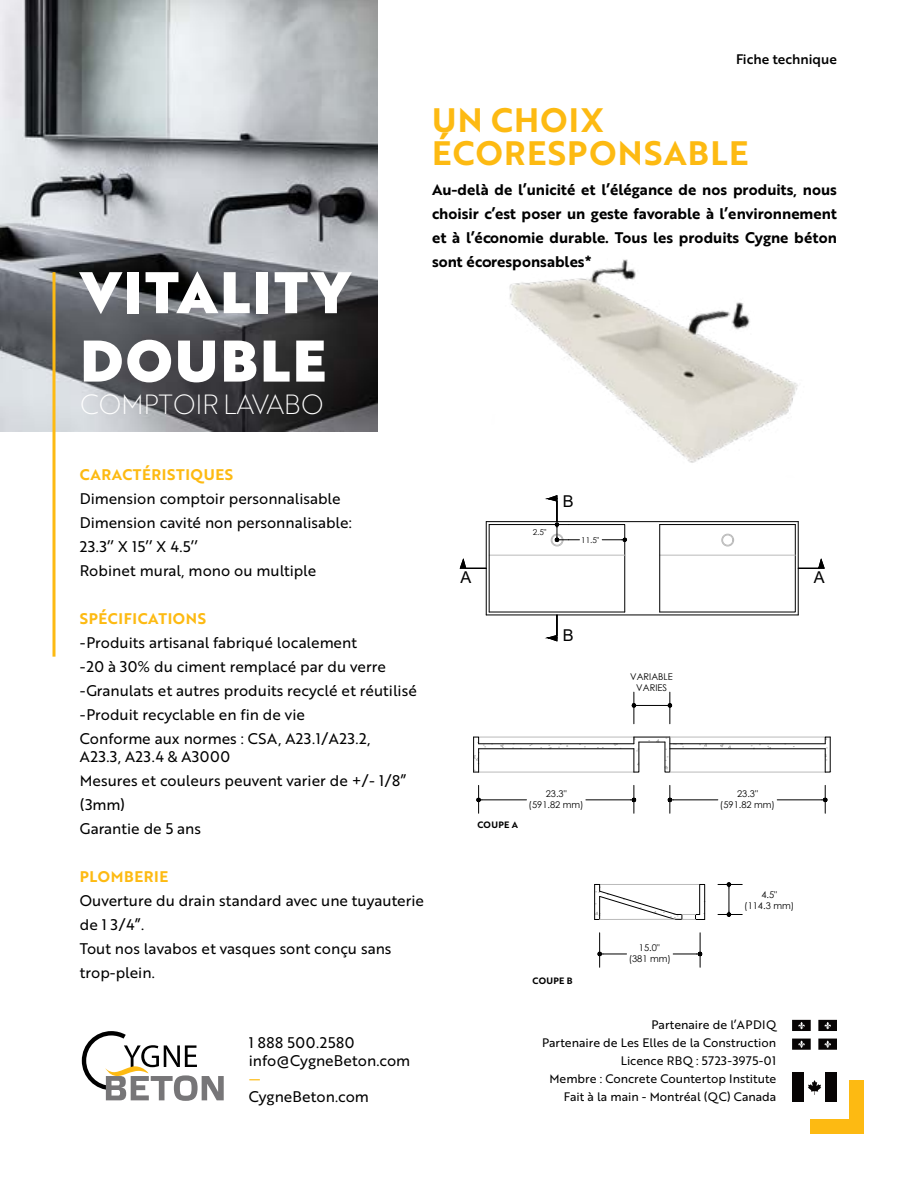
<style>
.page{position:relative;width:918px;height:1188px;background:#fff}
.page>*{position:absolute;margin:0;border:0;box-sizing:border-box;transform-origin:0 0}
.t1{font:57px/68.4px "Brother 1816 Black";letter-spacing:.04em;color:#fff}
.t2{font:33px/33px "Brother 1816 Bold";letter-spacing:.04em;color:#fdba12}
.t3{font:27px "Brother 1816 Thin";letter-spacing:-.01em;color:#fff}
.t4{font:16.35px "Arial";color:#000}
.t5{font:15px/24px "Brother 1816 Regular";color:#000}
.t6{font:15px/24px "Brother 1816 Bold";color:#000;text-align:justify}
.t7{font:15px "Brother 1816 Bold";letter-spacing:.04em;color:#fdba12}
.t8{font:15px "Brother 1816 Regular";color:#fdba12}
.t9{font:13.5px "Brother 1816 Medium";color:#000}
.t10{font:12px/18px "Brother 1816 Regular";color:#000;text-align:right}
.t11{font:9.3px/11.4px "Century Gothic";color:#000;text-align:center}
.t12{font:9px "Brother 1816 Bold";letter-spacing:.04em;color:#000}
.t13{font:8.1px "Century Gothic";color:#000}
</style>
<div class="page">
<img style="left:0;top:0;width:378px;height:432px">
<hr style="left:482px;top:800px;width:45px;height:1px;background:#000">
<hr style="left:586px;top:800px;width:45px;height:1px;background:#000">
<svg style="left:476px;top:785px;width:6px;height:28px"></svg>
<svg style="left:631px;top:785px;width:5px;height:28px"></svg>
<svg style="left:751px;top:745px;width:9px;height:4px"></svg>
<svg style="left:720px;top:745px;width:11px;height:4px"></svg>
<svg style="left:700px;top:745px;width:7px;height:4px"></svg>
<hr style="left:479px;top:737px;width:155px;height:1px;background:#bababa">
<hr style="left:479px;top:744px;width:155px;height:1px;background:#000">
<hr style="left:479px;top:749px;width:155px;height:1px;background:#000">
<hr style="left:479px;top:772px;width:155px;height:1px;background:#bababa">
<svg style="left:634px;top:737px;width:50px;height:35px"></svg>
<svg style="left:473px;top:737px;width:13px;height:36px"></svg>
<hr style="left:777px;top:800px;width:45px;height:1px;background:#000">
<hr style="left:673px;top:800px;width:45px;height:1px;background:#000">
<svg style="left:822px;top:785px;width:6px;height:28px"></svg>
<svg style="left:668px;top:785px;width:5px;height:28px"></svg>
<hr style="left:670px;top:737px;width:155px;height:1px;background:#bababa">
<hr style="left:670px;top:744px;width:155px;height:1px;background:#000">
<hr style="left:670px;top:749px;width:155px;height:1px;background:#000">
<hr style="left:670px;top:772px;width:155px;height:1px;background:#bababa">
<svg style="left:825px;top:737px;width:6px;height:35px"></svg>
<hr style="left:634px;top:692px;width:1px;height:32px;background:#000">
<hr style="left:670px;top:692px;width:1px;height:32px;background:#000">
<hr style="left:637px;top:705px;width:30px;height:1px;background:#000">
<svg style="left:632px;top:703px;width:5px;height:5px"></svg>
<svg style="left:667px;top:703px;width:5px;height:5px"></svg>
<hr style="left:599px;top:933px;width:1px;height:34px;background:#000">
<hr style="left:700px;top:933px;width:1px;height:34px;background:#000">
<svg style="left:597px;top:952px;width:30px;height:4px"></svg>
<svg style="left:673px;top:952px;width:29px;height:4px"></svg>
<svg style="left:718px;top:882px;width:24px;height:35px"></svg>
<hr style="left:594px;top:884px;width:1px;height:35px;background:#000">
<svg style="left:595px;top:884px;width:110px;height:36px"></svg>
<svg style="left:52px;top:272px;width:4px;height:385px;background:#f1c042"></svg>
<svg style="left:82px;top:1032px;width:142px;height:69px"></svg>
<div style="left:792px;top:1073px;width:11px;height:29px;background:#070404"></div>
<svg style="left:795px;top:1072px;width:69px;height:62px"></svg>
<svg style="left:792px;top:1020px;width:19px;height:11px"></svg>
<svg style="left:818px;top:1020px;width:19px;height:11px"></svg>
<svg style="left:818px;top:1039px;width:19px;height:11px"></svg>
<svg style="left:792px;top:1039px;width:19px;height:11px"></svg>
<img style="left:509px;top:259px;width:289px;height:204px">
<hr style="left:486px;top:615px;width:312px;height:1px;background:#000">
<hr style="left:486px;top:521px;width:312px;height:1px;background:#000">
<svg style="left:460px;top:495px;width:167px;height:147px"></svg>
<svg style="left:660px;top:524px;width:165px;height:88px"></svg>
<hr style="left:798px;top:522px;width:1px;height:93px;background:#000">
<hr style="left:660px;top:524px;width:135px;height:1px;background:#000">
<hr style="left:660px;top:555px;width:135px;height:1px;background:#bababa">
<hr style="left:659px;top:525px;width:1px;height:87px;background:#000">
<div style="left:723px;top:535px;width:10px;height:10px;border:1px solid #bababa;border-radius:50%"></div>
<div style="left:722px;top:534px;width:12px;height:12px;border:1px solid #bababa;border-radius:50%"></div>
<h1 class="t1" style="left:80px;top:257px;width:271px">VITALITY<br>DOUBLE</h1>
<h3 class="t3" style="left:80px;top:385px;width:245px">COMPTOIR LAVABO</h3>
<p class="t9" style="left:736px;top:49px;width:102px">Fiche technique</p>
<h2 class="t2" style="left:432px;top:102px;width:318px">UN CHOIX<br>ÉCORESPONSABLE</h2>
<p class="t6" style="left:432px;top:177px;width:407px">Au-delà de l’unicité et l’élégance de nos produits, nous choisir c’est poser un geste favorable à l’environnement et à l’économie durable. Tous les produits Cygne béton sont écoresponsables*</p>
<p class="t7" style="left:80px;top:463px;width:155px">CARACTÉRISTIQUES</p>
<p class="t5" style="left:80px;top:486px;width:273px">Dimension comptoir personnalisable<br>Dimension cavité non personnalisable:<br>23.3’’ X 15’’ X 4.5’’<br>Robinet mural, mono ou multiple</p>
<p class="t7" style="left:80px;top:607px;width:128px">SPÉCIFICATIONS</p>
<p class="t5" style="left:80px;top:630px;width:338px">-Produits artisanal fabriqué localement<br>-20 à 30% du ciment remplacé par du verre -Granulats et autres produits recyclé et réutilisé -Produit recyclable en fin de vie<br>Conforme aux normes : CSA, A23.1/A23.2,</p>
<p class="t5" style="left:80px;top:744px;width:328px">A23.3, A23.4 &amp; A3000<br>Mesures et couleurs peuvent varier de +/- 1/8” (3mm)<br>Garantie de 5 ans</p>
<p class="t7" style="left:80px;top:865px;width:90px">PLOMBERIE</p>
<p class="t5" style="left:80px;top:888px;width:346px">Ouverture du drain standard avec une tuyauterie de 1 3/4”.<br>Tout nos lavabos et vasques sont conçu sans trop-plein.</p>
<p class="t4" style="left:563px;top:490px;width:12px">B</p>
<p class="t13" style="left:533px;top:526px;width:15px">2.5"</p>
<p class="t13" style="left:581px;top:534px;width:20px">11.5"</p>
<p class="t4" style="left:461px;top:566px;width:12px">A</p>
<p class="t4" style="left:814px;top:566px;width:12px">A</p>
<p class="t4" style="left:563px;top:624px;width:12px">B</p>
<p class="t11" style="left:630px;top:671px;width:44px">VARIABLE<br>VARIES</p>
<p class="t11" style="left:529px;top:787px;width:57px">23.3"<br>(591.82 mm)</p>
<p class="t11" style="left:720px;top:787px;width:57px">23.3"<br>(591.82 mm)</p>
<p class="t12" style="left:477px;top:817px;width:42px">COUPE A</p>
<p class="t11" style="left:744px;top:889px;width:52px">4.5"<br>(114.3 mm)</p>
<p class="t11" style="left:181px;top:946px;width:57px">(591.82 mm)</p>
<p class="t11" style="left:629px;top:942px;width:44px">15.0"<br>(381 mm)</p>
<p class="t12" style="left:532px;top:974px;width:42px">COUPE B</p>
<p class="t5" style="left:249px;top:1033px;width:163px;line-height:18px">1 888 500.2580 info@CygneBeton.com</p>
<p class="t8" style="left:249px;top:1068px;width:13px">—</p>
<p class="t5" style="left:249px;top:1084px;width:122px">CygneBeton.com</p>
<p class="t10" style="left:542px;top:1015px;width:236px">Partenaire de l’APDIQ<br>Partenaire de Les Elles de la Construction Licence RBQ : 5723-3975-01<br>Membre : Concrete Countertop Institute Fait à la main - Montréal (QC) Canada</p>
</div>
